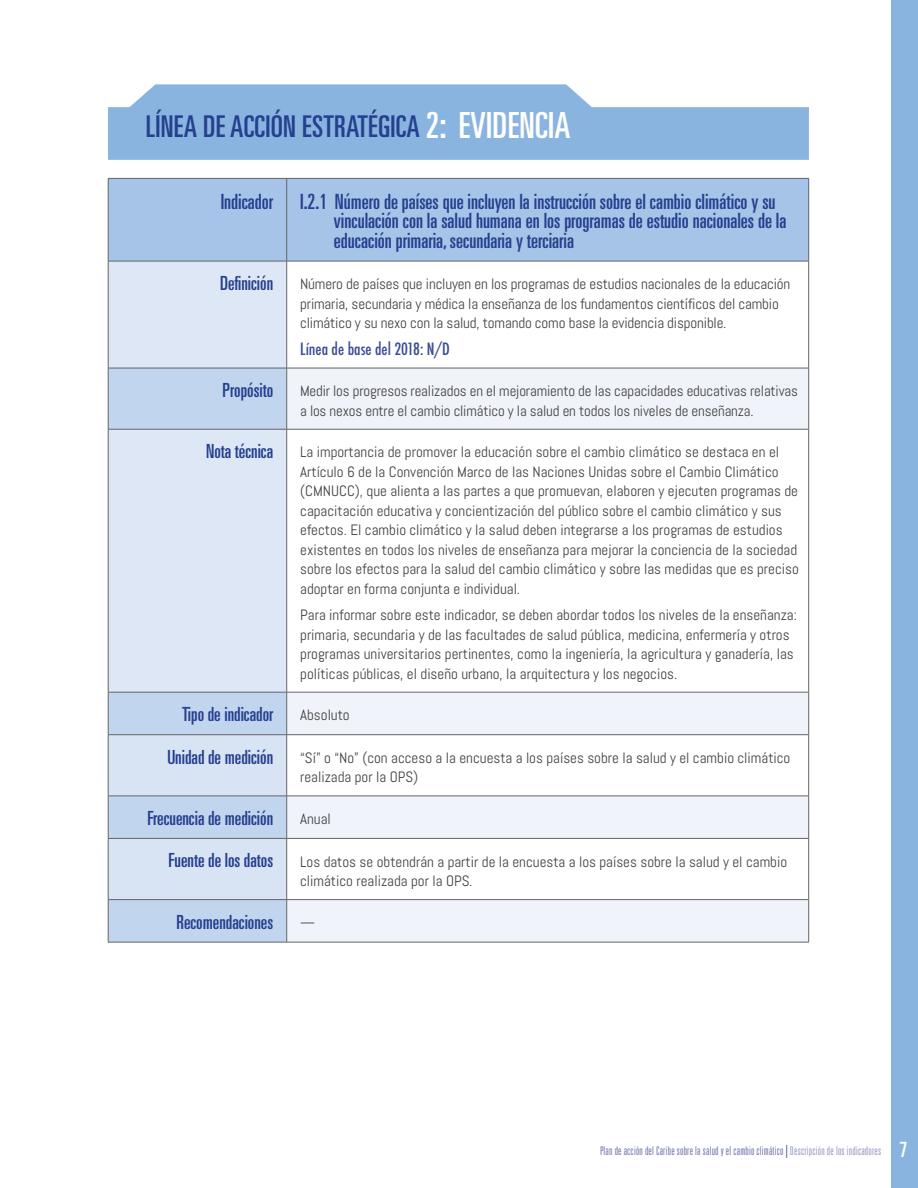
<style>
.page{position:relative;width:918px;height:1188px;background:#fff}
.page>*{position:absolute;margin:0;border:0;box-sizing:border-box;transform-origin:0 0}
.t1{font:ultra-condensed 30px "Univers";letter-spacing:.01em;color:#25408f}
.Table_left_column{font:ultra-condensed 21px/19.5px "Univers";color:#25408f}
.Title_1_1{font:ultra-condensed 21px "Univers";color:#fff}
.t2{font:ultra-condensed 19.5px "Univers";color:#25408f}
.t3{font:500 condensed 16.5px "Futura";color:#3b4d96}
.Table_right_column{font:15px/19.5px "Abel";color:#414042}
.Title_3{font:300 ultra-condensed 12px "Univers";letter-spacing:.02em;color:#7578b0}
.s1{font-size:36px;color:#fff}
.s2{font-weight:100;font-size:18px;color:#25408f}
.s3{color:#9b9bc5}
</style>
<div class="page">
<div style="left:109px;top:179px;width:699px;height:82px;background:#a6c4e7"></div>
<div style="left:109px;top:262px;width:177px;height:106px;background:#dee7f6"></div>
<svg style="left:109px;top:369px;width:177px;height:573px;background:#d3e0f2"></svg>
<svg style="left:287px;top:369px;width:521px;height:573px"></svg>
<svg style="left:109px;top:735px;width:177px;height:164px;background:#d1dff1"></svg>
<hr style="left:108px;top:178px;width:179px;height:1px;background:#636466">
<hr style="left:108px;top:179px;width:1px;height:82px;background:#636466">
<hr style="left:287px;top:178px;width:522px;height:1px;background:#636466">
<hr style="left:286px;top:179px;width:1px;height:82px;background:#636466">
<hr style="left:808px;top:179px;width:1px;height:82px;background:#636466">
<hr style="left:287px;top:261px;width:522px;height:1px;background:#636466">
<hr style="left:808px;top:261px;width:1px;height:107px;background:#636466">
<hr style="left:287px;top:368px;width:522px;height:1px;background:#636466">
<hr style="left:808px;top:368px;width:1px;height:61px;background:#636466">
<hr style="left:287px;top:429px;width:522px;height:1px;background:#636466">
<hr style="left:808px;top:429px;width:1px;height:263px;background:#636466">
<hr style="left:287px;top:692px;width:522px;height:1px;background:#636466">
<hr style="left:808px;top:692px;width:1px;height:43px;background:#636466">
<hr style="left:808px;top:796px;width:1px;height:42px;background:#636466">
<hr style="left:808px;top:900px;width:1px;height:42px;background:#636466">
<hr style="left:287px;top:942px;width:522px;height:1px;background:#636466">
<hr style="left:287px;top:734px;width:522px;height:1px;background:#636466">
<hr style="left:808px;top:735px;width:1px;height:61px;background:#636466">
<hr style="left:287px;top:796px;width:522px;height:1px;background:#636466">
<hr style="left:287px;top:838px;width:522px;height:1px;background:#636466">
<hr style="left:808px;top:839px;width:1px;height:60px;background:#636466">
<hr style="left:287px;top:899px;width:522px;height:1px;background:#636466">
<hr style="left:108px;top:261px;width:179px;height:1px;background:#636466">
<hr style="left:108px;top:261px;width:1px;height:107px;background:#636466">
<hr style="left:286px;top:261px;width:1px;height:107px;background:#636466">
<hr style="left:108px;top:368px;width:179px;height:1px;background:#636466">
<hr style="left:108px;top:368px;width:1px;height:61px;background:#636466">
<hr style="left:286px;top:368px;width:1px;height:61px;background:#636466">
<hr style="left:108px;top:429px;width:179px;height:1px;background:#636466">
<hr style="left:108px;top:429px;width:1px;height:263px;background:#636466">
<hr style="left:286px;top:429px;width:1px;height:263px;background:#636466">
<hr style="left:108px;top:692px;width:179px;height:1px;background:#636466">
<hr style="left:108px;top:692px;width:1px;height:43px;background:#636466">
<hr style="left:286px;top:692px;width:1px;height:43px;background:#636466">
<hr style="left:108px;top:734px;width:179px;height:1px;background:#636466">
<hr style="left:108px;top:735px;width:1px;height:61px;background:#636466">
<hr style="left:286px;top:735px;width:1px;height:61px;background:#636466">
<hr style="left:108px;top:796px;width:179px;height:1px;background:#636466">
<hr style="left:108px;top:796px;width:1px;height:42px;background:#636466">
<hr style="left:286px;top:796px;width:1px;height:42px;background:#636466">
<hr style="left:108px;top:838px;width:179px;height:1px;background:#636466">
<hr style="left:108px;top:839px;width:1px;height:60px;background:#636466">
<hr style="left:286px;top:839px;width:1px;height:60px;background:#636466">
<hr style="left:108px;top:899px;width:179px;height:1px;background:#636466">
<hr style="left:108px;top:900px;width:1px;height:42px;background:#636466">
<hr style="left:286px;top:900px;width:1px;height:42px;background:#636466">
<hr style="left:108px;top:942px;width:179px;height:1px;background:#636466">
<svg style="left:108px;top:84px;width:701px;height:76px;background:#97bce3"></svg>
<div style="left:891px;top:0;width:27px;height:1188px;background:#8ab4e0"></div>
<p class="t1" style="left:146px;top:109px;width:426px">LÍNEA DE ACCIÓN ESTRATÉGICA <span class="s1">2: EVIDENCIA</span></p>
<p class="Table_left_column" style="left:221px;top:191px;width:54px">Indicador</p>
<p class="Table_left_column" style="left:334px;top:191px;width:454px;text-indent:-34px">I.2.1 Número de países que incluyen la instrucción sobre el cambio climático y su vinculación con la salud humana en los programas de estudio nacionales de la educación primaria, secundaria y terciaria</p>
<p class="t2" style="left:220px;top:272px;width:55px">Definición</p>
<p class="Table_right_column" style="left:300px;top:274px;width:492px">Número de países que incluyen en los programas de estudios nacionales de la educación primaria, secundaria y médica la enseñanza de los fundamentos científicos del cambio climático y su nexo con la salud, tomando como base la evidencia disponible.</p>
<p class="t3" style="left:300px;top:338px;width:151px">Línea de base del 2018: N/D</p>
<p class="t2" style="left:223px;top:379px;width:52px">Propósito</p>
<p class="Table_right_column" style="left:300px;top:381px;width:499px">Medir los progresos realizados en el mejoramiento de las capacidades educativas relativas a los nexos entre el cambio climático y la salud en todos los niveles de enseñanza.</p>
<p class="t2" style="left:206px;top:440px;width:69px">Nota técnica</p>
<p class="Table_right_column" style="left:300px;top:443px;width:500px">La importancia de promover la educación sobre el cambio climático se destaca en el Artículo 6 de la Convención Marco de las Naciones Unidas sobre el Cambio Climático (CMNUCC), que alienta a las partes a que promuevan, elaboren y ejecuten programas de capacitación educativa y concientización del público sobre el cambio climático y sus efectos. El cambio climático y la salud deben integrarse a los programas de estudios existentes en todos los niveles de enseñanza para mejorar la conciencia de la sociedad sobre los efectos para la salud del cambio climático y sobre las medidas que es preciso adoptar en forma conjunta e individual.</p>
<p class="Table_right_column" style="left:300px;top:605px;width:498px">Para informar sobre este indicador, se deben abordar todos los niveles de la enseñanza: primaria, secundaria y de las facultades de salud pública, medicina, enfermería y otros programas universitarios pertinentes, como la ingeniería, la agricultura y ganadería, las políticas públicas, el diseño urbano, la arquitectura y los negocios.</p>
<p class="t2" style="left:182px;top:703px;width:93px">Tipo de indicador</p>
<p class="Table_right_column" style="left:300px;top:705px;width:51px">Absoluto</p>
<p class="t2" style="left:167px;top:746px;width:107px">Unidad de medición</p>
<p class="Table_right_column" style="left:300px;top:748px;width:492px">“Sí” o “No” (con acceso a la encuesta a los países sobre la salud y el cambio climático realizada por la OPS)</p>
<p class="t2" style="left:147px;top:807px;width:127px">Frecuencia de medición</p>
<p class="Table_right_column" style="left:300px;top:809px;width:32px">Anual</p>
<p class="t2" style="left:168px;top:849px;width:106px">Fuente de los datos</p>
<p class="Table_right_column" style="left:300px;top:852px;width:489px">Los datos se obtendrán a partir de la encuesta a los países sobre la salud y el cambio climático realizada por la OPS.</p>
<p class="t2" style="left:176px;top:911px;width:98px">Recomendaciones</p>
<p class="Table_right_column" style="left:300px;top:913px;width:16px">—</p>
<p class="Title_3" style="left:600px;top:1145px;width:283px">Plan de acción del Caribe sobre la salud y el cambio climático <span class="s2">I</span> <span class="s3">Descripción de los indicadores</span></p>
<p class="Title_1_1" style="left:900px;top:1138px;width:9px">7</p>
</div>
